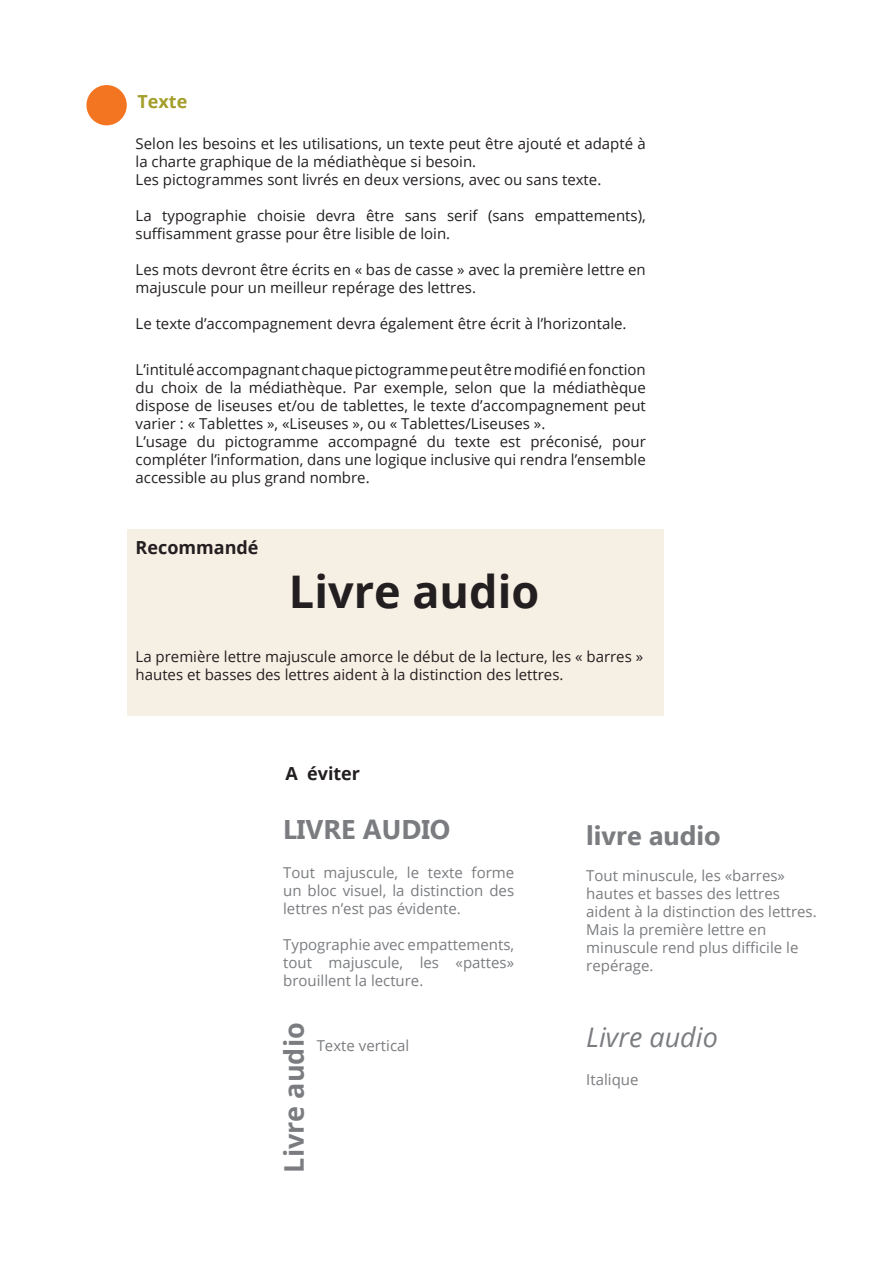
<style>
.page{position:relative;width:893px;height:1263px;background:#fff}
.page>*{position:absolute;margin:0;border:0;box-sizing:border-box;transform-origin:0 0}
.t1{font:700 45px "Open Sans";color:#231f20}
.t2{font:700 27px "Ebrima";color:#7a7c7f}
.t3{font:italic 27px "Open Sans";color:#7a7c7f}
.t4{font:700 27px "Open Sans";color:#7a7c7f}
.texte{font:700 18px "Open Sans";color:#231f20}
.t5{font:700 18px "Open Sans";color:#a49e2a}
.texte-2{font:15px/18px "Open Sans";color:#231f20}
.texte-3{font:15px/18px "Open Sans";color:#7a7c7f;text-align:justify}
</style>
<div class="page">
<div style="left:127px;top:530px;width:536px;height:186px;background:#f6efe4"></div>
<div style="left:86px;top:85px;width:41px;height:40px;background:#f47521;border-radius:50%"></div>
<p class="t5" style="left:137px;top:89px;width:51px">Texte</p>
<p class="texte-2" style="left:136px;top:134px;width:512px">Selon les besoins et les utilisations, un texte peut être ajouté et adapté à la charte graphique de la médiathèque si besoin.</p>
<p class="texte-2" style="left:136px;top:170px;width:467px">Les pictogrammes sont livrés en deux versions, avec ou sans texte.</p>
<p class="texte-2" style="left:136px;top:206px;width:512px">La typographie choisie devra être sans serif (sans empattements), suffisamment grasse pour être lisible de loin.</p>
<p class="texte-2" style="left:136px;top:260px;width:512px">Les mots devront être écrits en « bas de casse » avec la première lettre en majuscule pour un meilleur repérage des lettres.</p>
<p class="texte-2" style="left:136px;top:314px;width:492px">Le texte d’accompagnement devra également être écrit à l’horizontale.</p>
<p class="texte-2" style="left:136px;top:360px;width:512px;text-align:justify">L’intitulé accompagnant chaque pictogramme peut être modifié en fonction du choix de la médiathèque. Par exemple, selon que la médiathèque dispose de liseuses et/ou de tablettes, le texte d’accompagnement peut varier : « Tablettes », «Liseuses », ou « Tablettes/Liseuses ».</p>
<p class="texte-2" style="left:136px;top:432px;width:512px;text-align:justify">L’usage du pictogramme accompagné du texte est préconisé, pour compléter l’information, dans une logique inclusive qui rendra l’ensemble accessible au plus grand nombre.</p>
<p class="texte" style="left:136px;top:535px;width:124px">Recommandé</p>
<p class="t1" style="left:289px;top:560px;width:252px">Livre audio</p>
<p class="texte-2" style="left:136px;top:647px;width:509px">La première lettre majuscule amorce le début de la lecture, les « barres » hautes et basses des lettres aident à la distinction des lettres.</p>
<p class="texte" style="left:285px;top:761px;width:76px">A éviter</p>
<p class="t2" style="left:283px;top:809px;width:169px">LIVRE AUDIO</p>
<p class="texte-3" style="left:283px;top:863px;width:233px">Tout majuscule, le texte forme un bloc visuel, la distinction des lettres n’est pas évidente.</p>
<p class="texte-3" style="left:283px;top:935px;width:233px">Typographie avec empattements, tout majuscule, les «pattes» brouillent la lecture.</p>
<p class="t4" style="left:275px;top:1172px;width:152px;rotate:-90deg">Livre audio</p>
<p class="texte-3" style="left:317px;top:1036px;width:94px">Texte vertical</p>
<p class="t2" style="left:586px;top:815px;width:136px">livre audio</p>
<p class="texte-3" style="left:586px;top:866px;width:232px;text-align:left">Tout minuscule, les «barres» hautes et basses des lettres aident à la distinction des lettres.<br>Mais la première lettre en minuscule rend plus difficile le repérage.</p>
<p class="t3" style="left:586px;top:1019px;width:133px">Livre audio</p>
<p class="texte-3" style="left:586px;top:1070px;width:54px">Italique</p>
</div>
